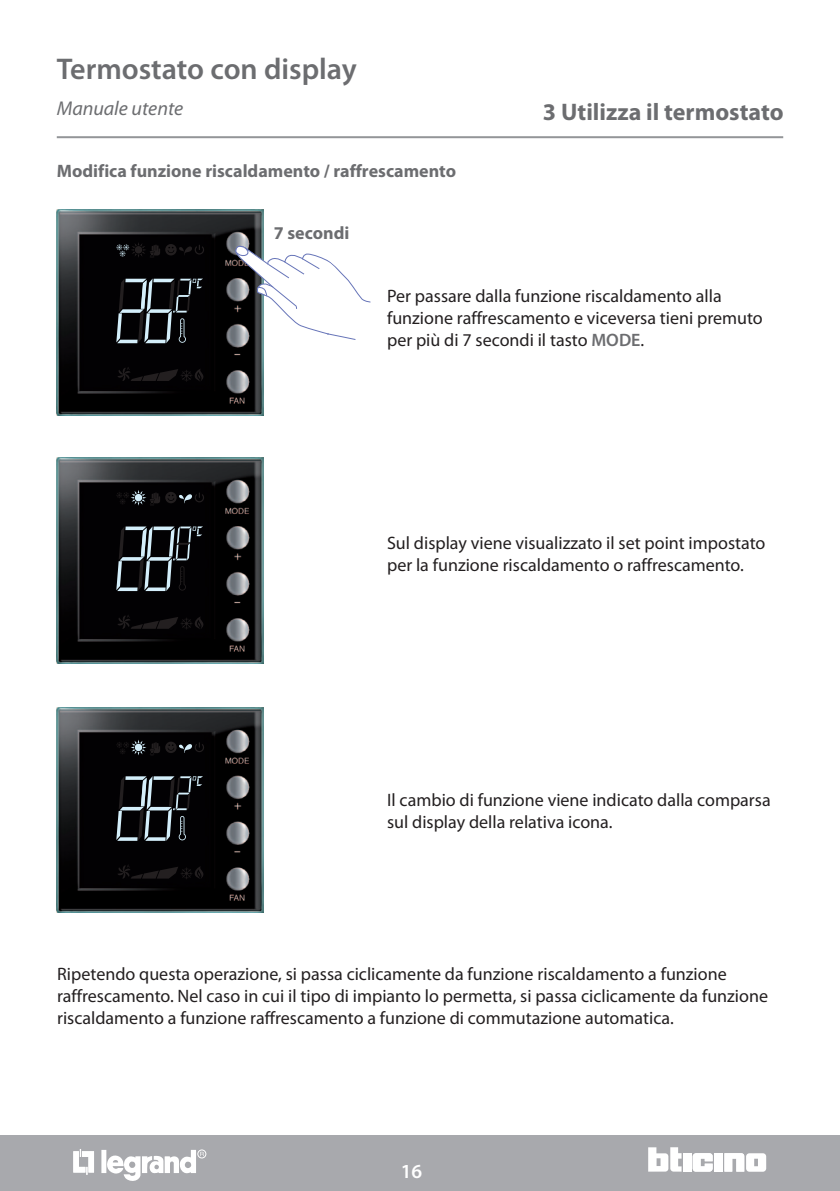
<style>
.page{position:relative;width:840px;height:1191px;background:#fff}
.page>*{position:absolute;margin:0;border:0;box-sizing:border-box;transform-origin:0 0}
.t1{font:600 30px "Myriad Pro";color:#6c6d70}
.t2{font:700 24px "Myriad Pro";color:#6c6d70}
.t3{font:italic 20px "Myriad Pro";color:#6c6d70}
.t4{font:600 20px "Myriad Pro";color:#fff}
.t5{font:18px/22px "Myriad Pro";color:#231f20}
.t6{font:700 18px "Myriad Pro";color:#6c6d70}
.s1{font-weight:600;color:#6c6d70}
</style>
<div class="page">
<hr style="left:839px;top:1135px;width:1px;height:56px;background:#a8a9ad">
<div style="left:0;top:1135px;width:839px;height:56px;background:#a8a9ad"></div>
<div style="left:682px;top:1153px;width:8px;height:18px;background:#fff"></div>
<div style="left:714px;top:1153px;width:8px;height:18px;background:#fff"></div>
<svg style="left:724px;top:1153px;width:41px;height:18px"></svg>
<svg style="left:648px;top:1147px;width:33px;height:24px"></svg>
<svg style="left:692px;top:1153px;width:20px;height:18px"></svg>
<div style="left:101px;top:1149px;width:5px;height:24px;background:#fff"></div>
<svg style="left:73px;top:1149px;width:21px;height:25px"></svg>
<div style="left:197px;top:1149px;width:9px;height:9px;border:1px solid #fff;border-radius:50%"></div>
<svg style="left:106px;top:1149px;width:98px;height:32px"></svg>
<hr style="left:57px;top:136px;width:725px;height:2px;background:#939598">
<img style="left:57px;top:210px;width:206px;height:205px">
<svg style="left:116px;top:242px;width:88px;height:16px"></svg>
<svg style="left:117px;top:367px;width:87px;height:15px"></svg>
<svg style="left:116px;top:278px;width:87px;height:65px;background:#2b2f33"></svg>
<img style="left:57px;top:707px;width:206px;height:206px">
<svg style="left:116px;top:739px;width:88px;height:16px"></svg>
<svg style="left:117px;top:864px;width:87px;height:15px"></svg>
<svg style="left:116px;top:776px;width:87px;height:65px;background:#2b3033"></svg>
<img style="left:57px;top:457px;width:206px;height:206px">
<svg style="left:116px;top:490px;width:88px;height:15px"></svg>
<svg style="left:117px;top:614px;width:87px;height:15px"></svg>
<svg style="left:116px;top:526px;width:87px;height:65px;background:#2e3236"></svg>
<svg style="left:223px;top:211px;width:148px;height:151px"></svg>
<h1 class="t1" style="left:57px;top:50px;width:301px">Termostato con display</h1>
<p class="t3" style="left:57px;top:95px;width:128px">Manuale utente</p>
<p class="t6" style="left:57px;top:159px;width:400px">Modifica funzione riscaldamento / raffrescamento</p>
<p class="t6" style="left:274px;top:221px;width:77px">7 secondi</p>
<h2 class="t2" style="left:542px;top:96px;width:242px">3 Utilizza il termostato</h2>
<p class="t5" style="left:387px;top:285px;width:377px">Per passare dalla funzione riscaldamento alla funzione raffrescamento e viceversa tieni premuto per più di 7 secondi il tasto <span class="s1">MODE</span>.</p>
<p class="t5" style="left:387px;top:531px;width:379px">Sul display viene visualizzato il set point impostato per la funzione riscaldamento o raffrescamento.</p>
<p class="t5" style="left:387px;top:788px;width:385px">Il cambio di funzione viene indicato dalla comparsa sul display della relativa icona.</p>
<p class="t5" style="left:57px;top:963px;width:712px">Ripetendo questa operazione, si passa ciclicamente da funzione riscaldamento a funzione raffrescamento. Nel caso in cui il tipo di impianto lo permetta, si passa ciclicamente da funzione riscaldamento a funzione raffrescamento a funzione di commutazione automatica.</p>
<p class="t4" style="left:400px;top:1158px;width:23px">16</p>
</div>
